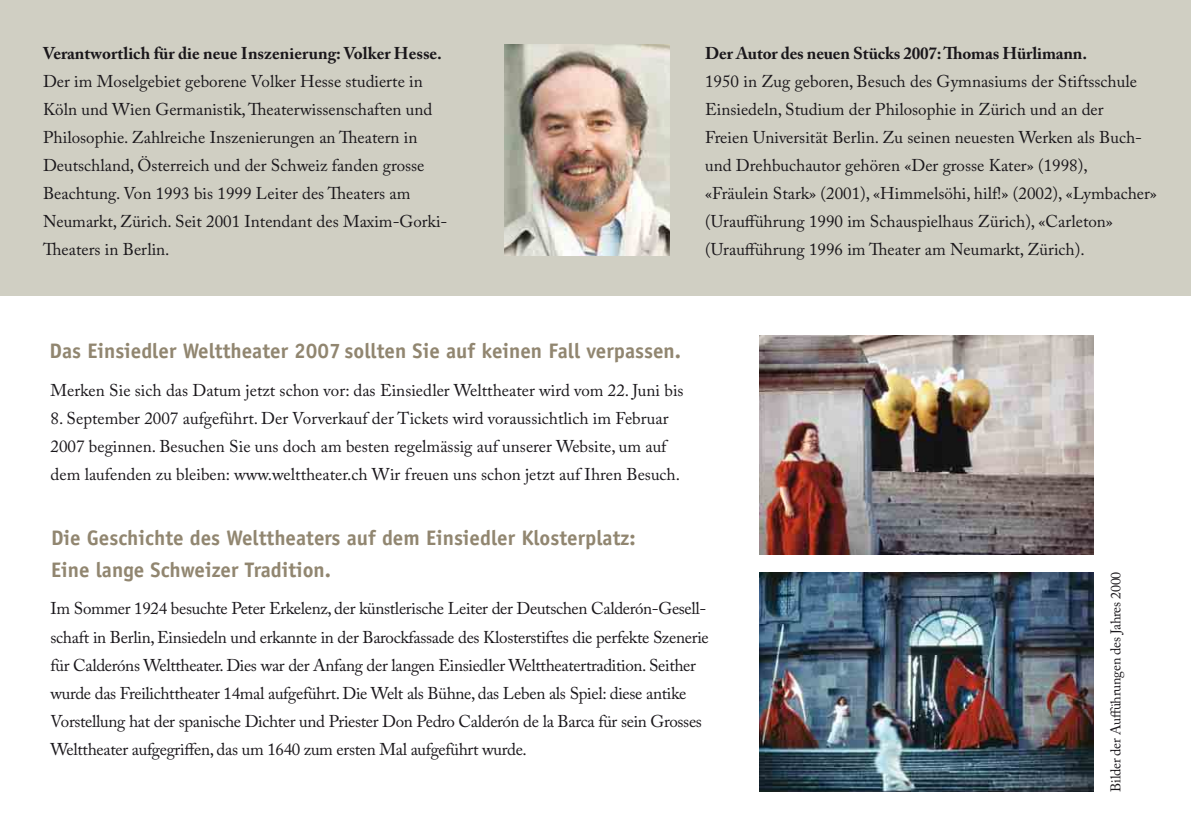
<style>
.page{position:relative;width:1191px;height:840px;background:#fff}
.page>*{position:absolute;margin:0;border:0;box-sizing:border-box;transform-origin:0 0}
.t1{font:700 21px/32px "Officina Sans";color:#918670}
.t2{font:17px/28px "Adobe Caslon Pro";color:#1a171b}
.t3{font:17px/28px "Adobe Caslon Pro";letter-spacing:-.02em;color:#1a171b}
.t4{font:700 17px "Adobe Caslon Pro";color:#1a171b}
.t5{font:14px "Adobe Caslon Pro";letter-spacing:-.02em;color:#1a171b}
</style>
<div class="page">
<div style="left:0;top:0;width:1191px;height:295px;background:#d0cfc3"></div>
<img style="left:505px;top:44px;width:164px;height:211px">
<img style="left:760px;top:572px;width:333px;height:219px">
<img style="left:760px;top:335px;width:333px;height:219px">
<p class="t4" style="left:43px;top:47px;width:400px">Verantwortlich für die neue Inszenierung: Volker Hesse.</p>
<p class="t2" style="left:43px;top:69px;width:406px">Der im Moselgebiet geborene Volker Hesse studierte in Köln und Wien Germanistik, Theaterwissenschaften und Philosophie. Zahlreiche Inszenierungen an Theatern in Deutschland, Österreich und der Schweiz fanden grosse Beachtung. Von 1993 bis 1999 Leiter des Theaters am Neumarkt, Zürich. Seit 2001 Intendant des Maxim-Gorki-Theaters in Berlin.</p>
<p class="t4" style="left:705px;top:47px;width:383px">Der Autor des neuen Stücks 2007: Thomas Hürlimann.</p>
<p class="t2" style="left:705px;top:69px;width:453px">1950 in Zug geboren, Besuch des Gymnasiums der Stiftsschule Einsiedeln, Studium der Philosophie in Zürich und an der<br>Freien Universität Berlin. Zu seinen neuesten Werken als Buch&shy;und Drehbuchautor gehören «Der grosse Kater» (1998),<br>«Fräulein Stark» (2001), «Himmelsöhi, hilf!» (2002), «Lymbacher» (Uraufführung 1990 im Schauspielhaus Zürich), «Carleton» (Uraufführung 1996 im Theater am Neumarkt, Zürich).</p>
<p class="t1" style="left:50px;top:336px;width:633px">Das Einsiedler Welttheater 2007 sollten Sie auf keinen Fall verpassen.</p>
<p class="t2" style="left:51px;top:377px;width:634px">Merken Sie sich das Datum jetzt schon vor: das Einsiedler Welttheater wird vom 22. Juni bis</p>
<p class="t2" style="left:51px;top:405px;width:631px">8. September 2007 aufgeführt. Der Vorverkauf der Tickets wird voraussichtlich im Februar<br>2007 beginnen. Besuchen Sie uns doch am besten regelmässig auf unserer Website, um auf dem laufenden zu bleiben: www.welttheater.ch Wir freuen uns schon jetzt auf Ihren Besuch.</p>
<p class="t1" style="left:51px;top:523px;width:586px">Die Geschichte des Welttheaters auf dem Einsiedler Klosterplatz:<br>Eine lange Schweizer Tradition.</p>
<p class="t3" style="left:51px;top:596px;width:660px">Im Sommer 1924 besuchte Peter Erkelenz, der künstlerische Leiter der Deutschen Calderón-Gesell&shy;schaft in Berlin, Einsiedeln und erkannte in der Barockfassade des Klosterstiftes die perfekte Szenerie für Calderóns Welttheater. Dies war der Anfang der langen Einsiedler Welttheatertradition. Seither wurde das Freilichttheater 14mal aufgeführt. Die Welt als Bühne, das Leben als Spiel: diese antike Vorstellung hat der spanische Dichter und Priester Don Pedro Calderón de la Barca für sein Grosses Welttheater aufgegriffen, das um 1640 zum ersten Mal aufgeführt wurde.</p>
<p class="t5" style="left:1110px;top:791px;width:221px;rotate:-90deg">Bilder der Aufführungen des Jahres 2000</p>
</div>
